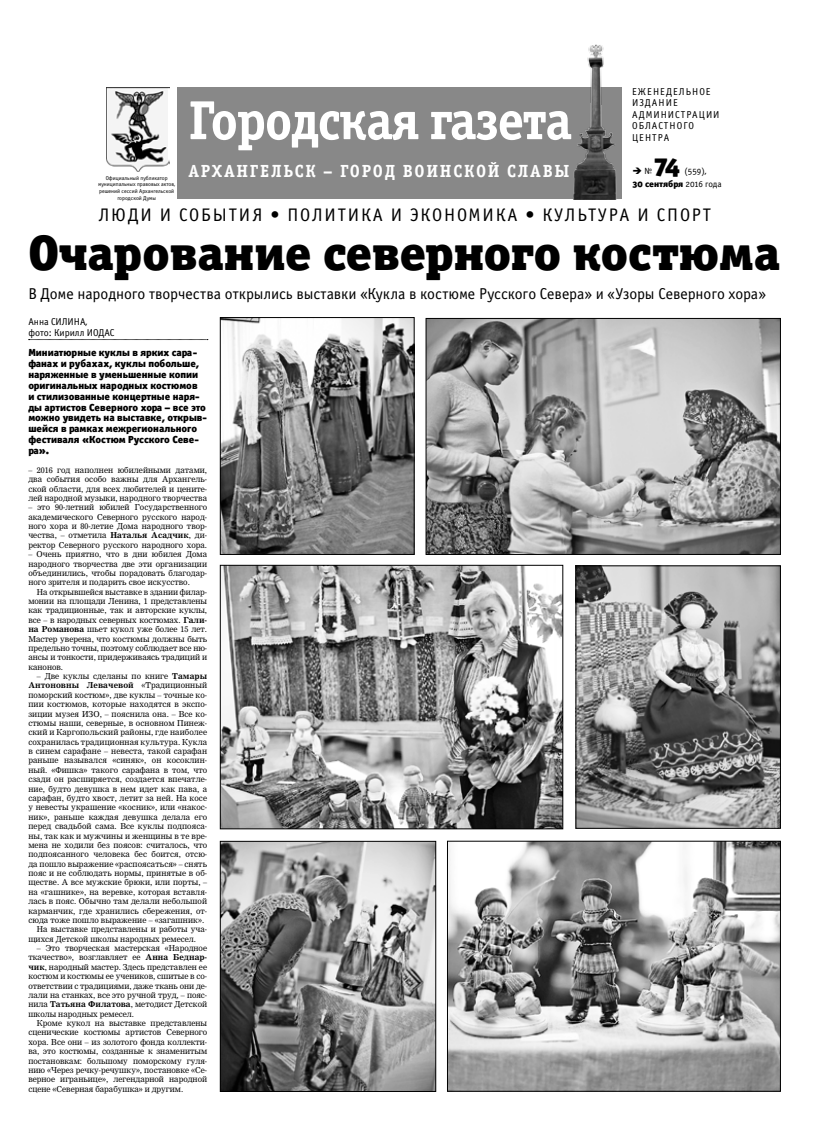
<style>
.page{position:relative;width:823px;height:1134px;background:#fff}
.page>*{position:absolute;margin:0;border:0;box-sizing:border-box;transform-origin:0 0}
.t1{font:55.2px "Officina Serif Bold C";letter-spacing:-.03em;color:#fff}
.t2{font:49.9px "Officina Serif Black OSC";color:#000}
.t3{font:26px "Officina Sans Black OSC";color:#000}
.t4{font:18.2px "Officina Sans Book C";letter-spacing:.1em;color:#000}
.t5{font:17.6px "Officina Serif Bold C";letter-spacing:.1em;color:#fff}
.t6{font:15.8px "Officina Sans Book OSC";letter-spacing:-.005em;color:#000}
.t7{font:10.3px/10.9px "Officina Sans Black C";color:#000}
.t8{font:10px/11.4px "Officina Sans Book C";letter-spacing:.1em;color:#000}
.t9{font:10px/10.9px "Officina Sans Book OSC";color:#000}
.t10{font:9px "Officina Sans Black OSC";color:#000}
.t11{font:9px "Officina Sans Book OSC";color:#000}
.t12{font:8px/9.4px "Nimrod Cyr";letter-spacing:.01em;color:#000;text-align:justify}
.t13{font:700 8px "Nimrod Cyr";letter-spacing:.01em;color:#000}
.t14{font:5.8px/6.6px "Officina Sans Book C";color:#000;text-align:center}
.s1{font-family:"Officina Sans Book OSC"}
.s2{font-weight:700}
.s3{font-weight:400}
</style>
<div class="page">
<div style="left:177px;top:87px;width:444px;height:112px;background:#888"></div>
<img style="left:106px;top:88px;width:63px;height:84px">
<img style="left:573px;top:44px;width:44px;height:155px">
<svg style="left:29px;top:339px;width:179px;height:1px"></svg>
<img style="left:222px;top:319px;width:190px;height:234px">
<div style="left:220px;top:317px;width:194px;height:238px;border:1px solid #000"></div>
<img style="left:577px;top:568px;width:201px;height:258px">
<div style="left:575px;top:566px;width:205px;height:262px;border:1px solid #000"></div>
<img style="left:449px;top:843px;width:329px;height:246px">
<div style="left:447px;top:841px;width:333px;height:250px;border:1px solid #000"></div>
<img style="left:427px;top:320px;width:351px;height:233px">
<div style="left:425px;top:318px;width:355px;height:237px;border:1px solid #000"></div>
<img style="left:222px;top:843px;width:211px;height:246px">
<div style="left:220px;top:841px;width:215px;height:250px;border:1px solid #000"></div>
<img style="left:222px;top:567px;width:338px;height:260px">
<div style="left:220px;top:565px;width:342px;height:264px;border:1px solid #000"></div>
<p class="t8" style="left:631px;top:86px;width:89px">еженедельное издание администрации областного центра</p>
<h1 class="t1" style="left:188px;top:89px;width:385px">Городская газета</h1>
<h3 class="t5" style="left:188px;top:161px;width:382px">Архангельск – город воинской славы</h3>
<p class="t11" style="left:644px;top:167px;width:9px">№</p>
<h3 class="t3" style="left:654px;top:149px;width:27px">74</h3>
<p class="t11" style="left:684px;top:167px;width:24px">(559),</p>
<p class="t10" style="left:632px;top:178px;width:91px">30 сентября <span class="s1">2016 года</span></p>
<p class="t14" style="left:98px;top:175px;width:79px">Официальный публикатор муниципальных правовых актов, решений сессий Архангельской городской Думы</p>
<h3 class="t4" style="left:99px;top:205px;width:613px">люди и события • Политика и экономика • культура и спорт</h3>
<h2 class="t2" style="left:28px;top:221px;width:753px">Очарование северного костюма</h2>
<h3 class="t6" style="left:28px;top:285px;width:738px">В Доме народного творчества открылись выставки «Кукла в костюме Русского Севера» и «Узоры Северного хора»</h3>
<p class="t9" style="left:28px;top:316px;width:88px">Анна СИЛИНА,<br>фото: Кирилл ИОДАС</p>
<p class="t7" style="left:28px;top:347px;width:180px">Миниатюрные куклы в ярких сара&shy;фанах и рубахах, куклы побольше, наряженные в уменьшенные копии оригинальных народных костюмов<br>и стилизованные концертные наря&shy;ды артистов Северного хора – все это можно увидеть на выставке, открыв&shy;шейся в рамках межрегионального фестиваля «Костюм Русского Севе&shy;ра».</p>
<p class="t12" style="left:28px;top:465px;width:180px">– 2016 год наполнен юбилейными датами, два события особо важны для Архангель&shy;ской области, для всех любителей и цените&shy;лей народной музыки, народного творчества</p>
<p class="t12" style="left:28px;top:503px;width:180px">– это 90-летний юбилей Государственного академического Северного русского народ&shy;ного хора и 80-летие Дома народного твор&shy;чества, – отметила <span class="s2">Наталья Асадчик</span>, ди&shy;ректор Северного русского народного хора.</p>
<p class="t12" style="left:28px;top:550px;width:180px">– Очень приятно, что в дни юбилея Дома народного творчества две эти организации объединились, чтобы порадовать благодар&shy;ного зрителя и подарить свое искусство.</p>
<p class="t12" style="left:28px;top:587px;width:180px;text-indent:9px">На открывшейся выставке в здании филар&shy;монии на площади Ленина, 1 представлены как традиционные, так и авторские куклы, все – в народных северных костюмах. <span class="s2">Гали&shy;на Романова</span> шьет кукол уже более 15 лет.<br>Мастер уверена, что костюмы должны быть предельно точны, поэтому соблюдает все ню&shy;ансы и тонкости, придерживаясь традиций и канонов.</p>
<p class="t12" style="left:37px;top:671px;width:172px">– Две куклы сделаны по книге <span class="s2">Тамары</span></p>
<p class="t13" style="left:28px;top:681px;width:180px">Антоновны Левачевой <span class="s3">«Традиционный</span></p>
<p class="t12" style="left:28px;top:690px;width:180px">поморский костюм», две куклы – точные ко-</p>
<p class="t12" style="left:28px;top:700px;width:180px">пии костюмов, которые находятся в экспо-</p>
<p class="t12" style="left:28px;top:709px;width:180px">зиции музея ИЗО, – пояснила она. – Все ко-</p>
<p class="t12" style="left:28px;top:718px;width:180px">стюмы наши, северные, в основном Пинеж-</p>
<p class="t12" style="left:28px;top:728px;width:180px">ский и Каргопольский районы, где наиболее</p>
<p class="t12" style="left:28px;top:737px;width:180px">сохранилась традиционная культура. Кукла</p>
<p class="t12" style="left:28px;top:746px;width:180px">в синем сарафане – невеста, такой сарафан</p>
<p class="t12" style="left:28px;top:756px;width:180px">раньше назывался «синяк», он косоклин-</p>
<p class="t12" style="left:28px;top:765px;width:180px">ный. «Фишка» такого сарафана в том, что</p>
<p class="t12" style="left:28px;top:775px;width:180px">сзади он расширяется, создается впечатле-</p>
<p class="t12" style="left:28px;top:784px;width:180px">ние, будто девушка в нем идет как пава, а</p>
<p class="t12" style="left:28px;top:793px;width:180px">сарафан, будто хвост, летит за ней. На косе</p>
<p class="t12" style="left:28px;top:803px;width:180px">у невесты украшение «косник», или «накос-</p>
<p class="t12" style="left:28px;top:812px;width:180px">ник», раньше каждая девушка делала его</p>
<p class="t12" style="left:28px;top:821px;width:180px">перед свадьбой сама. Все куклы подпояса-</p>
<p class="t12" style="left:28px;top:831px;width:180px">ны, так как и мужчины и женщины в те вре-</p>
<p class="t12" style="left:28px;top:840px;width:180px">мена не ходили без поясов: считалось, что</p>
<p class="t12" style="left:28px;top:850px;width:180px">подпоясанного человека бес боится, отсю-</p>
<p class="t12" style="left:28px;top:859px;width:180px">да пошло выражение «распоясаться» – снять</p>
<p class="t12" style="left:28px;top:868px;width:180px">пояс и не соблюдать нормы, принятые в об-</p>
<p class="t12" style="left:28px;top:878px;width:180px">ществе. А все мужские брюки, или порты, –</p>
<p class="t12" style="left:28px;top:887px;width:180px">на «гашнике», на веревке, которая вставля-</p>
<p class="t12" style="left:28px;top:896px;width:180px">лась в пояс. Обычно там делали небольшой</p>
<p class="t12" style="left:28px;top:906px;width:180px">карманчик, где хранились сбережения, от-</p>
<p class="t12" style="left:28px;top:915px;width:177px">сюда тоже пошло выражение – «загашник».</p>
<p class="t12" style="left:37px;top:925px;width:172px">На выставке представлены и работы уча-</p>
<p class="t12" style="left:28px;top:934px;width:169px">щихся Детской школы народных ремесел.</p>
<p class="t12" style="left:28px;top:943px;width:180px;text-indent:9px">– Это творческая мастерская «Народное ткачество», возглавляет ее <span class="s2">Анна Беднар&shy;чик</span>, народный мастер. Здесь представлен ее костюм и костюмы ее учеников, сшитые в со&shy;ответствии с традициями, даже ткань они де&shy;лали на станках, все это ручной труд, – пояс&shy;нила <span class="s2">Татьяна Филатова</span>, методист Детской школы народных ремесел.</p>
<p class="t12" style="left:28px;top:1018px;width:180px;text-indent:9px">Кроме кукол на выставке представлены сценические костюмы артистов Северного хора. Все они – из золотого фонда коллекти&shy;ва, это костюмы, созданные к знаменитым постановкам: большому поморскому гуля&shy;нию «Через речку-речушку», постановке «Се&shy;верное играньице», легендарной народной сцене «Северная барабушка» и другим.</p>
</div>
